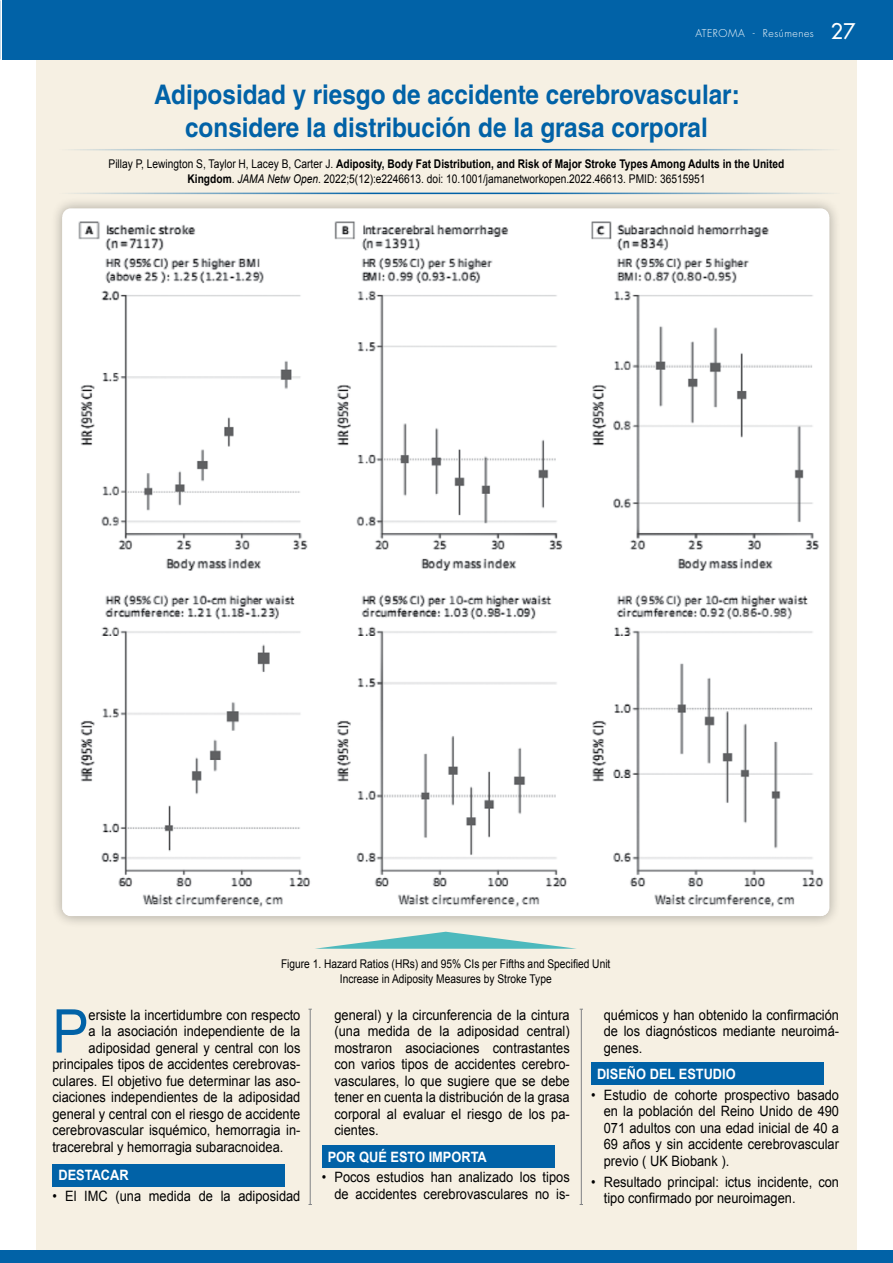
<style>
.page{position:relative;width:893px;height:1263px;background:#fff}
.page>*{position:absolute;margin:0;border:0;box-sizing:border-box;transform-origin:0 0}
.t1{font:60.3px "Arial";color:#0162a7;scale:.9 1}
.t2{font:700 27px/32.4px "Helvetica LT Std";color:#0162a7;text-align:center;scale:.9 1}
.t3{font:14.25px/16.5px "Arial";color:#000;text-align:justify;scale:.9 1}
.t4{font:700 14.25px "Arial";color:#fff;scale:.9 1}
.t5{font:12px/14.4px "Arial";color:#000;text-align:center;scale:.85 1}
.t6{font:300 10.5px "Futura Std";letter-spacing:.05em;color:#fff}
.s1{font-weight:500;font-size:21px}
.s2{font-weight:700}
.s3{font-style:italic}
</style>
<div class="page">
<div style="left:36px;top:52px;width:821px;height:1202px;background:#f6f0e3"></div>
<div style="left:52px;top:1164px;width:233px;height:22px;background:#0162a7"></div>
<div style="left:322px;top:1145px;width:233px;height:23px;background:#0162a7"></div>
<div style="left:591px;top:1063px;width:233px;height:22px;background:#0162a7"></div>
<div style="left:2px;top:0;width:891px;height:60px;background:#0162a7"></div>
<div style="left:0;top:1250px;width:892px;height:13px;background:#0162a7"></div>
<hr style="left:55px;top:149px;width:785px;height:1px;background:#0162a7">
<hr style="left:55px;top:193px;width:785px;height:1px;background:#0162a7">
<div style="left:50px;top:196px;width:791px;height:732px;background:#000;opacity:.31"></div>
<img style="left:62px;top:217px;width:767px;height:699px">
<hr style="left:310px;top:1009px;width:1px;height:195px;background:#808285">
<hr style="left:581px;top:1009px;width:1px;height:195px;background:#808285">
<svg style="left:315px;top:932px;width:261px;height:17px"></svg>
<p class="t6" style="left:695px;top:26px;width:161px">ATEROMA - Resúmenes <span class="s1">27</span></p>
<h2 class="t2" style="left:154px;top:78px;width:652px">Adiposidad y riesgo de accidente cerebrovascular: considere la distribución de la grasa corporal</h2>
<p class="t5" style="left:109px;top:157px;width:797px">Pillay P, Lewington S, Taylor H, Lacey B, Carter J. <span class="s2">Adiposity, Body Fat Distribution, and Risk of Major Stroke Types Among Adults in the United<br>Kingdom</span>. <span class="s3">JAMA Netw Open</span>. 2022;5(12):e2246613. doi: 10.1001/jamanetworkopen.2022.46613. PMID: 36515951</p>
<p class="t5" style="left:281px;top:957px;width:389px">Figure 1. Hazard Ratios (HRs) and 95% CIs per Fifths and Specified Unit<br>Increase in Adiposity Measures by Stroke Type</p>
<h1 class="t1" style="left:52px;top:992px;width:42px">P</h1>
<p class="t3" style="left:89px;top:1006px;width:237px">ersiste la incertidumbre con respecto</p>
<p class="t3" style="left:89px;top:1023px;width:237px">a la asociación independiente de la</p>
<p class="t3" style="left:89px;top:1039px;width:237px">adiposidad general y central con los</p>
<p class="t3" style="left:52px;top:1056px;width:277px">principales tipos de accidentes cerebrovas-</p>
<p class="t3" style="left:52px;top:1072px;width:277px">culares. El objetivo fue determinar las aso-</p>
<p class="t3" style="left:52px;top:1089px;width:277px">ciaciones independientes de la adiposidad</p>
<p class="t3" style="left:52px;top:1105px;width:277px">general y central con el riesgo de accidente</p>
<p class="t3" style="left:52px;top:1122px;width:277px">cerebrovascular isquémico, hemorragia in-</p>
<p class="t3" style="left:52px;top:1138px;width:258px">tracerebral y hemorragia subaracnoidea.</p>
<p class="t4" style="left:58px;top:1166px;width:80px">DESTACAR</p>
<p class="t3" style="left:52px;top:1188px;width:277px">• El IMC (una medida de la adiposidad</p>
<p class="t3" style="left:334px;top:1006px;width:263px">general) y la circunferencia de la cintura (una medida de la adiposidad central) mostraron asociaciones contrastantes con varios tipos de accidentes cerebro&shy;vasculares, lo que sugiere que se debe tener en cuenta la distribución de la grasa corporal al evaluar el riesgo de los pa&shy;cientes.</p>
<p class="t4" style="left:328px;top:1147px;width:178px">POR QUÉ ESTO IMPORTA</p>
<p class="t3" style="left:322px;top:1169px;width:277px;text-align:right">• Pocos estudios han analizado los tipos de accidentes cerebrovasculares no is-</p>
<p class="t3" style="left:604px;top:1006px;width:263px">quémicos y han obtenido la confirmación de los diagnósticos mediante neuroimá&shy;genes.</p>
<p class="t4" style="left:597px;top:1065px;width:156px">DISEÑO DEL ESTUDIO</p>
<p class="t3" style="left:604px;top:1087px;width:263px;text-indent:-13px">• Estudio de cohorte prospectivo basado en la población del Reino Unido de 490<br>071 adultos con una edad inicial de 40 a 69 años y sin accidente cerebrovascular previo ( UK Biobank ).</p>
<p class="t3" style="left:604px;top:1173px;width:263px;text-indent:-13px">• Resultado principal: ictus incidente, con tipo confirmado por neuroimagen.</p>
</div>
